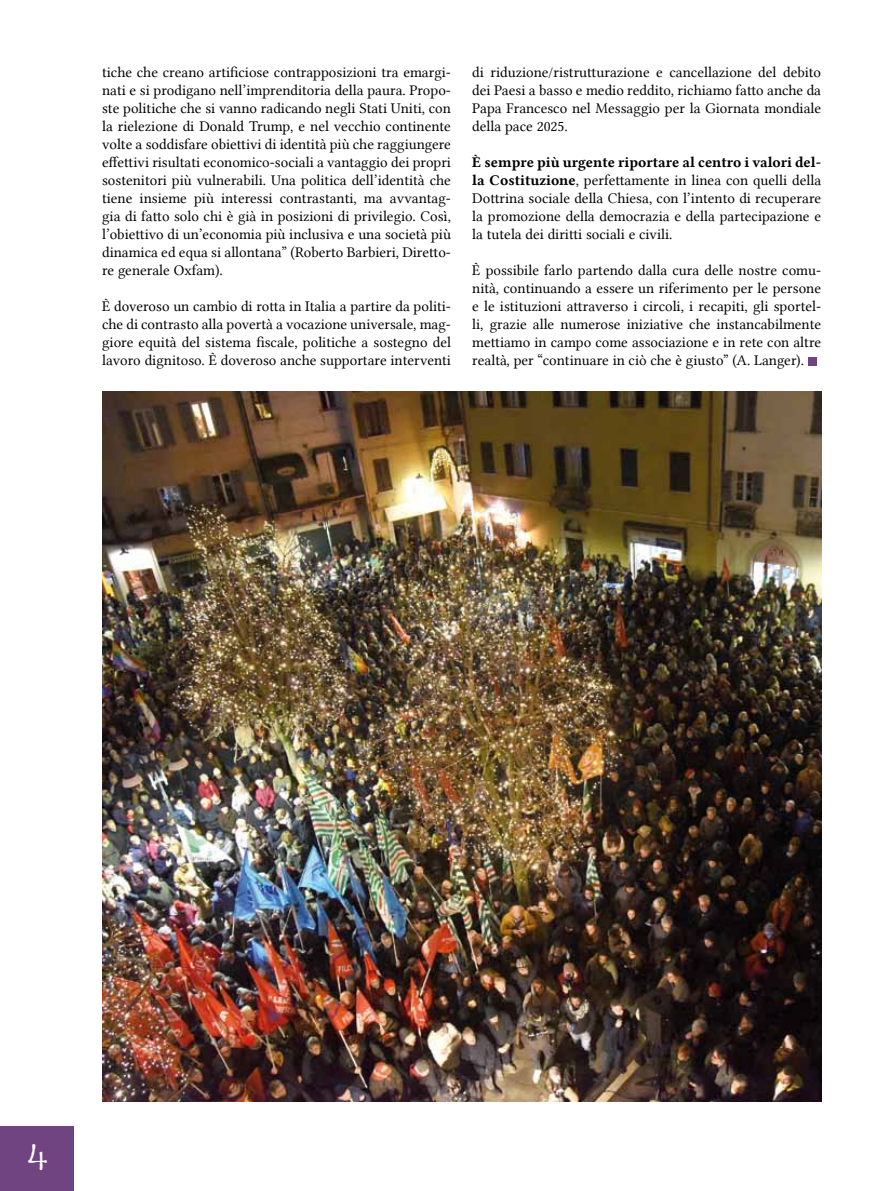
<style>
.page{position:relative;width:885px;height:1191px;background:#fff}
.page>*{position:absolute;margin:0;border:0;box-sizing:border-box;transform-origin:0 0}
.t1{font:39px "Traveling Typewriter";color:#fff;scale:1.1 1}
.t2{font:15px/18px "Lin Libertine";color:#000;text-align:justify}
.t3{font:15px "Lin Libertine B";color:#000}
.s1{font-family:"Lin Libertine B"}
</style>
<div class="page">
<div style="left:807px;top:357px;width:9px;height:8px;background:#6f4480"></div>
<div style="left:0;top:1126px;width:73px;height:65px;background:#6f4480"></div>
<img style="left:102px;top:391px;width:719px;height:710px">
<p class="t2" style="left:102px;top:63px;width:350px">tiche che creano artificiose contrapposizioni tra emargi&shy;nati e si prodigano nell’imprenditoria della paura. Propo&shy;ste politiche che si vanno radicando negli Stati Uniti, con la rielezione di Donald Trump, e nel vecchio continente volte a soddisfare obiettivi di identità più che raggiungere effettivi risultati economico-sociali a vantaggio dei propri sostenitori più vulnerabili. Una politica dell’identità che tiene insieme più interessi contrastanti, ma avvantag&shy;gia di fatto solo chi è già in posizioni di privilegio. Così, l’obiettivo di un’economia più inclusiva e una società più dinamica ed equa si allontana” (Roberto Barbieri, Diretto&shy;re generale Oxfam).</p>
<p class="t2" style="left:102px;top:297px;width:350px">È doveroso un cambio di rotta in Italia a partire da politi&shy;che di contrasto alla povertà a vocazione universale, mag&shy;giore equità del sistema fiscale, politiche a sostegno del lavoro dignitoso. È doveroso anche supportare interventi</p>
<p class="t2" style="left:472px;top:63px;width:350px">di riduzione/ristrutturazione e cancellazione del debito dei Paesi a basso e medio reddito, richiamo fatto anche da Papa Francesco nel Messaggio per la Giornata mondiale della pace 2025.</p>
<p class="t3" style="left:472px;top:152px;width:350px">È sempre più urgente riportare al centro i valori del-</p>
<p class="t2" style="left:472px;top:171px;width:350px"><span class="s1">la Costituzione</span>, perfettamente in linea con quelli della Dottrina sociale della Chiesa, con l’intento di recuperare la promozione della democrazia e della partecipazione e la tutela dei diritti sociali e civili.</p>
<p class="t2" style="left:472px;top:261px;width:350px">È possibile farlo partendo dalla cura delle nostre comu&shy;nità, continuando a essere un riferimento per le persone e le istituzioni attraverso i circoli, i recapiti, gli sportel&shy;li, grazie alle numerose iniziative che instancabilmente mettiamo in campo come associazione e in rete con altre realtà, per “continuare in ciò che è giusto” (A. Langer).</p>
<h1 class="t1" style="left:28px;top:1132px;width:20px">4</h1>
</div>
